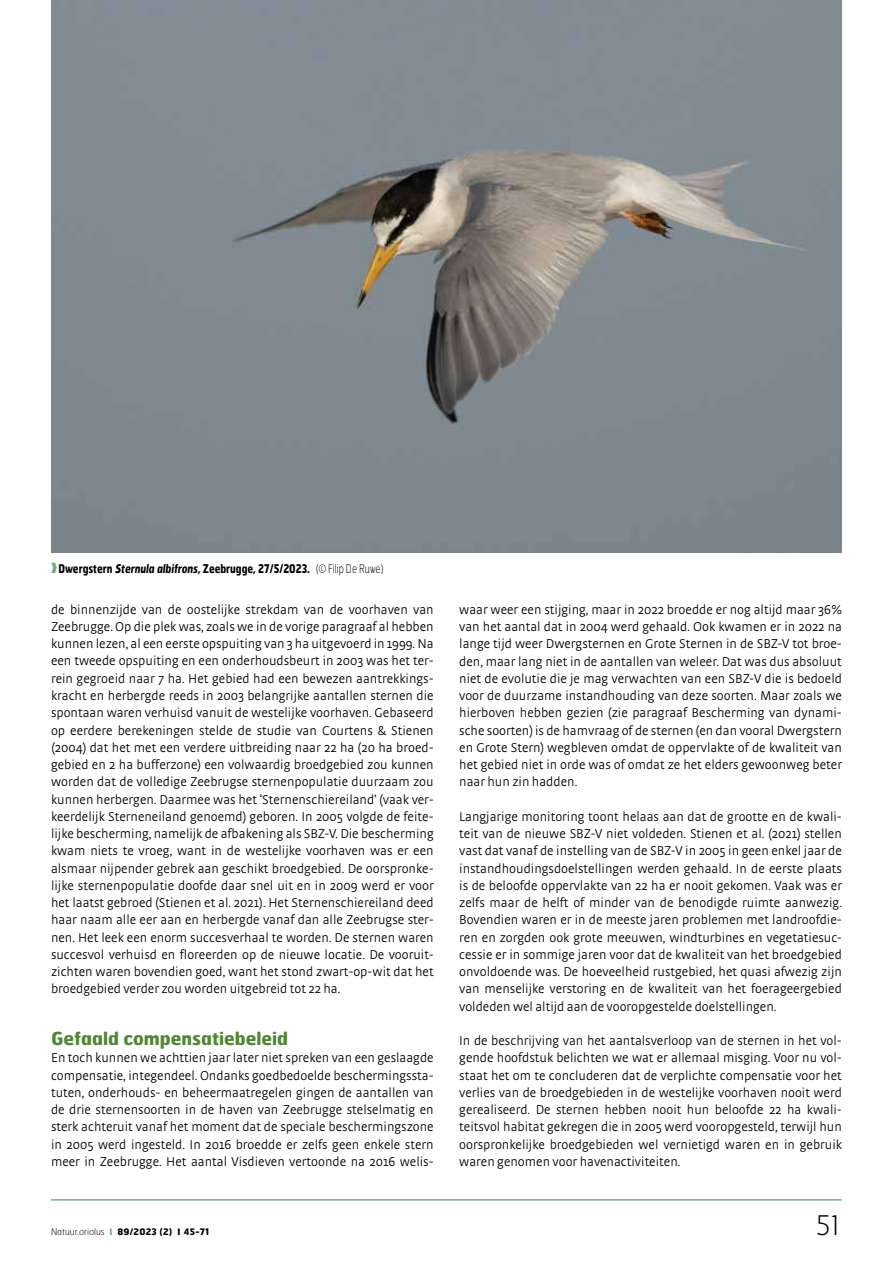
<style>
.page{position:relative;width:893px;height:1263px;background:#fff}
.page>*{position:absolute;margin:0;border:0;box-sizing:border-box;transform-origin:0 0}
.t1{font:100 27px "Hermes FB";color:#000}
.t2{font:700 18px "Hermes FB";color:#538535}
.t3{font:300 13.5px/17.2px "Strada OT";color:#000;text-align:justify}
.t4{font:700 12px "Hermes FB";color:#000;scale:.8 1}
.t5{font:700 9px "Hermes FB";letter-spacing:.025em;color:#000}
.s1{color:#75aa84}
.s2{font-weight:100}
</style>
<div class="page">
<img style="left:51px;top:0;width:791px;height:553px">
<hr style="left:51px;top:1199px;width:791px;height:1px;background:#75aa84">
<p class="t4" style="left:51px;top:561px;width:417px"><span class="s1">❱</span> Dwergstern Sternula albifrons,Zeebrugge, 27/5/2023. <span class="s2">(© Filip De Ruwe)</span></p>
<p class="t3" style="left:51px;top:601px;width:384px">de binnenzijde van de oostelijke strekdam van de voorhaven van Zeebrugge. Op die plek was, zoals we in de vorige paragraaf al hebben kunnen lezen, al een eerste opspuiting van 3 ha uitgevoerd in 1999. Na een tweede opspuiting en een onderhoudsbeurt in 2003 was het ter&shy;rein gegroeid naar 7 ha. Het gebied had een bewezen aantrekkings&shy;kracht en herbergde reeds in 2003 belangrijke aantallen sternen die spontaan waren verhuisd vanuit de westelijke voorhaven. Gebaseerd op eerdere berekeningen stelde de studie van Courtens &amp; Stienen (2004) dat het met een verdere uitbreiding naar 22 ha (20 ha broed&shy;gebied en 2 ha bufferzone) een volwaardig broedgebied zou kunnen worden dat de volledige Zeebrugse sternenpopulatie duurzaam zou kunnen herbergen. Daarmee was het ‘Sternenschiereiland’ (vaak ver&shy;keerdelijk Sterneneiland genoemd) geboren. In 2005 volgde de feite&shy;lijke bescherming, namelijk de afbakening als SBZ-V. Die bescherming kwam niets te vroeg, want in de westelijke voorhaven was er een alsmaar nijpender gebrek aan geschikt broedgebied. De oorspronke&shy;lijke sternenpopulatie doofde daar snel uit en in 2009 werd er voor het laatst gebroed (Stienen et al. 2021). Het Sternenschiereiland deed haar naam alle eer aan en herbergde vanaf dan alle Zeebrugse ster&shy;nen. Het leek een enorm succesverhaal te worden. De sternen waren succesvol verhuisd en floreerden op de nieuwe locatie. De vooruit&shy;zichten waren bovendien goed, want het stond zwart-op-wit dat het broedgebied verder zou worden uitgebreid tot 22 ha.</p>
<h2 class="t2" style="left:51px;top:1027px;width:239px">Gefaald compensatiebeleid</h2>
<p class="t3" style="left:51px;top:1049px;width:384px">En toch kunnen we achttien jaar later niet spreken van een geslaagde compensatie, integendeel. Ondanks goedbedoelde beschermingssta&shy;tuten, onderhouds- en beheermaatregelen gingen de aantallen van de drie sternensoorten in de haven van Zeebrugge stelselmatig en sterk achteruit vanaf het moment dat de speciale beschermingszone in 2005 werd ingesteld. In 2016 broedde er zelfs geen enkele stern meer in Zeebrugge. Het aantal Visdieven vertoonde na 2016 welis-</p>
<p class="t5" style="left:51px;top:1225px;width:160px"><span class="s2">Natuur.oriolus</span> <span class="s1">I</span> 89/2023 (2) I 45-71</p>
<p class="t3" style="left:459px;top:601px;width:384px">waar weer een stijging, maar in 2022 broedde er nog altijd maar 36% van het aantal dat in 2004 werd gehaald. Ook kwamen er in 2022 na lange tijd weer Dwergsternen en Grote Sternen in de SBZ-V tot broe&shy;den, maar lang niet in de aantallen van weleer. Dat was dus absoluut niet de evolutie die je mag verwachten van een SBZ-V die is bedoeld voor de duurzame instandhouding van deze soorten. Maar zoals we hierboven hebben gezien (zie paragraaf Bescherming van dynami&shy;sche soorten) is de hamvraag of de sternen (en dan vooral Dwergstern en Grote Stern) wegbleven omdat de oppervlakte of de kwaliteit van het gebied niet in orde was of omdat ze het elders gewoonweg beter naar hun zin hadden.</p>
<p class="t3" style="left:459px;top:808px;width:384px">Langjarige monitoring toont helaas aan dat de grootte en de kwali&shy;teit van de nieuwe SBZ-V niet voldeden. Stienen et al. (2021) stellen vast dat vanaf de instelling van de SBZ-V in 2005 in geen enkel jaar de instandhoudingsdoelstellingen werden gehaald. In de eerste plaats is de beloofde oppervlakte van 22 ha er nooit gekomen. Vaak was er zelfs maar de helft of minder van de benodigde ruimte aanwezig.<br>Bovendien waren er in de meeste jaren problemen met landroofdie&shy;ren en zorgden ook grote meeuwen, windturbines en vegetatiesuc&shy;cessie er in sommige jaren voor dat de kwaliteit van het broedgebied onvoldoende was. De hoeveelheid rustgebied, het quasi afwezig zijn van menselijke verstoring en de kwaliteit van het foerageergebied voldeden wel altijd aan de vooropgestelde doelstellingen.</p>
<p class="t3" style="left:459px;top:1032px;width:384px">In de beschrijving van het aantalsverloop van de sternen in het vol&shy;gende hoofdstuk belichten we wat er allemaal misging. Voor nu vol&shy;staat het om te concluderen dat de verplichte compensatie voor het verlies van de broedgebieden in de westelijke voorhaven nooit werd gerealiseerd. De sternen hebben nooit hun beloofde 22 ha kwali&shy;teitsvol habitat gekregen die in 2005 werd vooropgesteld, terwijl hun oorspronkelijke broedgebieden wel vernietigd waren en in gebruik waren genomen voor havenactiviteiten.</p>
<h1 class="t1" style="left:816px;top:1208px;width:26px">51</h1>
</div>
